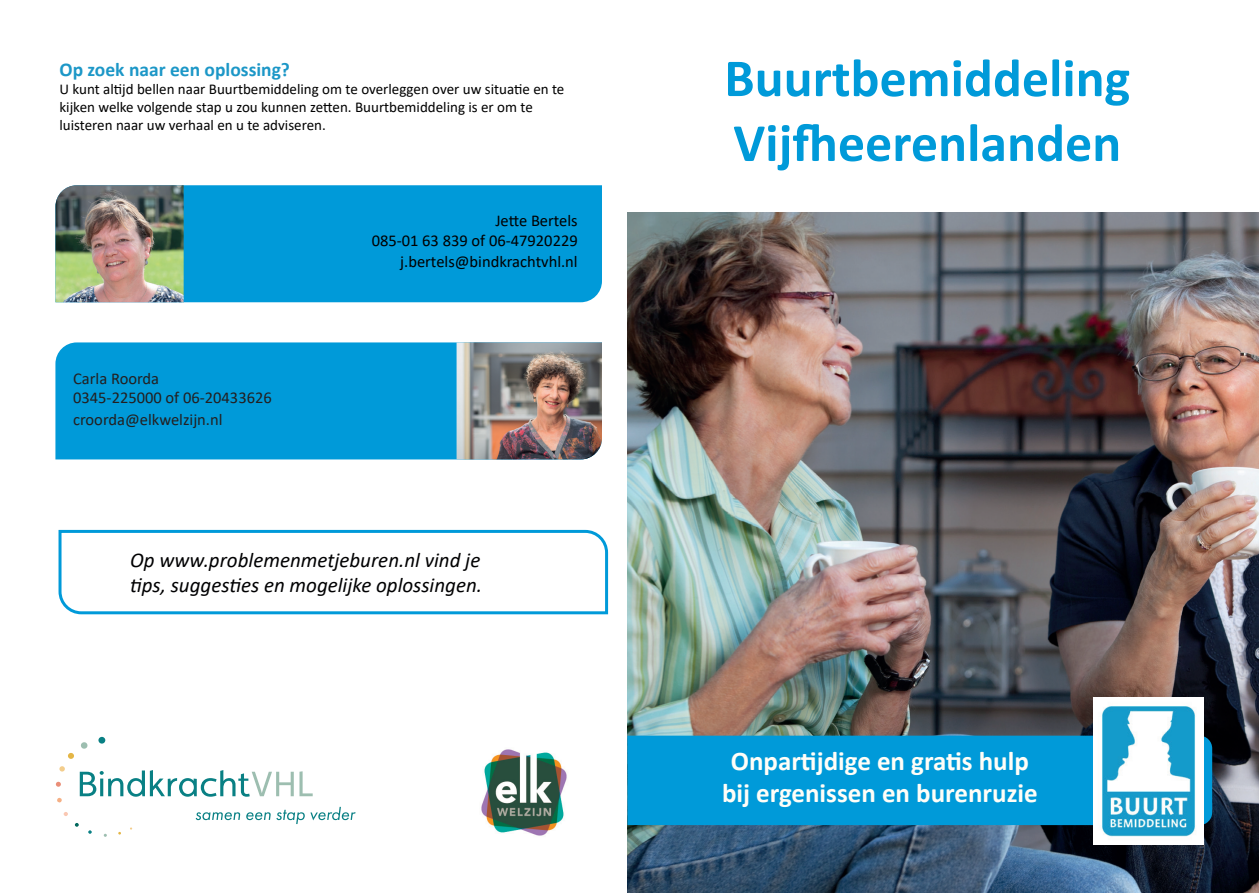
<style>
.page{position:relative;width:1259px;height:893px;background:#fff}
.page>*{position:absolute;margin:0;border:0;box-sizing:border-box;transform-origin:0 0}
.t1{font:700 54px/64.8px "Calibri";color:#009ad9}
.t2{font:700 27px/32.4px "Calibri";color:#fffef8;text-align:center}
.t3{font:italic 21px/25.2px "Calibri";color:#000002}
.t4{font:700 19.5px "Calibri";color:#1c97c7}
.t5{font:16.5px/19.8px "Calibri";color:#000001;text-align:right}
.t6{font:16.5px/19.8px "Calibri";color:#231f20}
.t7{font:15px/18px "Calibri";color:#000001}
</style>
<div class="page">
<svg style="left:80px;top:770px;width:233px;height:27px"></svg>
<svg style="left:196px;top:812px;width:44px;height:8px"></svg>
<svg style="left:246px;top:807px;width:110px;height:17px"></svg>
<div style="left:98px;top:737px;width:7px;height:7px;background:#098084;border-radius:50%"></div>
<svg style="left:68px;top:753px;width:6px;height:6px"></svg>
<svg style="left:81px;top:742px;width:7px;height:7px"></svg>
<svg style="left:59px;top:766px;width:6px;height:5px"></svg>
<svg style="left:56px;top:782px;width:5px;height:5px"></svg>
<svg style="left:57px;top:798px;width:5px;height:5px"></svg>
<svg style="left:64px;top:812px;width:4px;height:4px"></svg>
<svg style="left:75px;top:823px;width:4px;height:4px"></svg>
<svg style="left:88px;top:830px;width:4px;height:4px"></svg>
<img style="left:481px;top:749px;width:86px;height:87px">
<div style="left:184px;top:185px;width:418px;height:117px;background:#009ad9"></div>
<img style="left:55px;top:185px;width:129px;height:117px">
<div style="left:55px;top:342px;width:401px;height:117px;background:#009ad9"></div>
<img style="left:456px;top:342px;width:146px;height:117px">
<svg style="left:58px;top:529px;width:551px;height:86px"></svg>
<img style="left:627px;top:213px;width:632px;height:680px">
<div style="left:627px;top:736px;width:585px;height:89px;background:#009ad9"></div>
<img style="left:1093px;top:697px;width:110px;height:148px">
<h3 class="t4" style="left:59px;top:55px;width:232px">Op zoek naar een oplossing?</h3>
<p class="t7" style="left:59px;top:79px;width:506px">U kunt altijd bellen naar Buurtbemiddeling om te overleggen over uw situatie en te kijken welke volgende stap u zou kunnen zetten. Buurtbemiddeling is er om te luisteren naar uw verhaal en u te adviseren.</p>
<p class="t6" style="left:73px;top:368px;width:200px">Carla Roorda<br>0345-225000 of 06-20433626</p>
<p class="t6" style="left:73px;top:409px;width:151px">croorda@elkwelzijn.nl</p>
<p class="t5" style="left:372px;top:210px;width:208px">Jette Bertels<br>085-01 63 839 of 06-47920229</p>
<p class="t5" style="left:400px;top:252px;width:179px">j.bertels@bindkrachtvhl.nl</p>
<h3 class="t3" style="left:130px;top:546px;width:353px">Op www.problemenmetjeburen.nl vind je tips, suggesties en mogelijke oplossingen.</h3>
<h1 class="t1" style="left:724px;top:45px;width:407px">Buurtbemiddeling<br>Vijfheerenlanden</h1>
<h2 class="t2" style="left:722px;top:744px;width:317px">Onpartijdige en gratis hulp bij ergenissen en burenruzie</h2>
</div>
